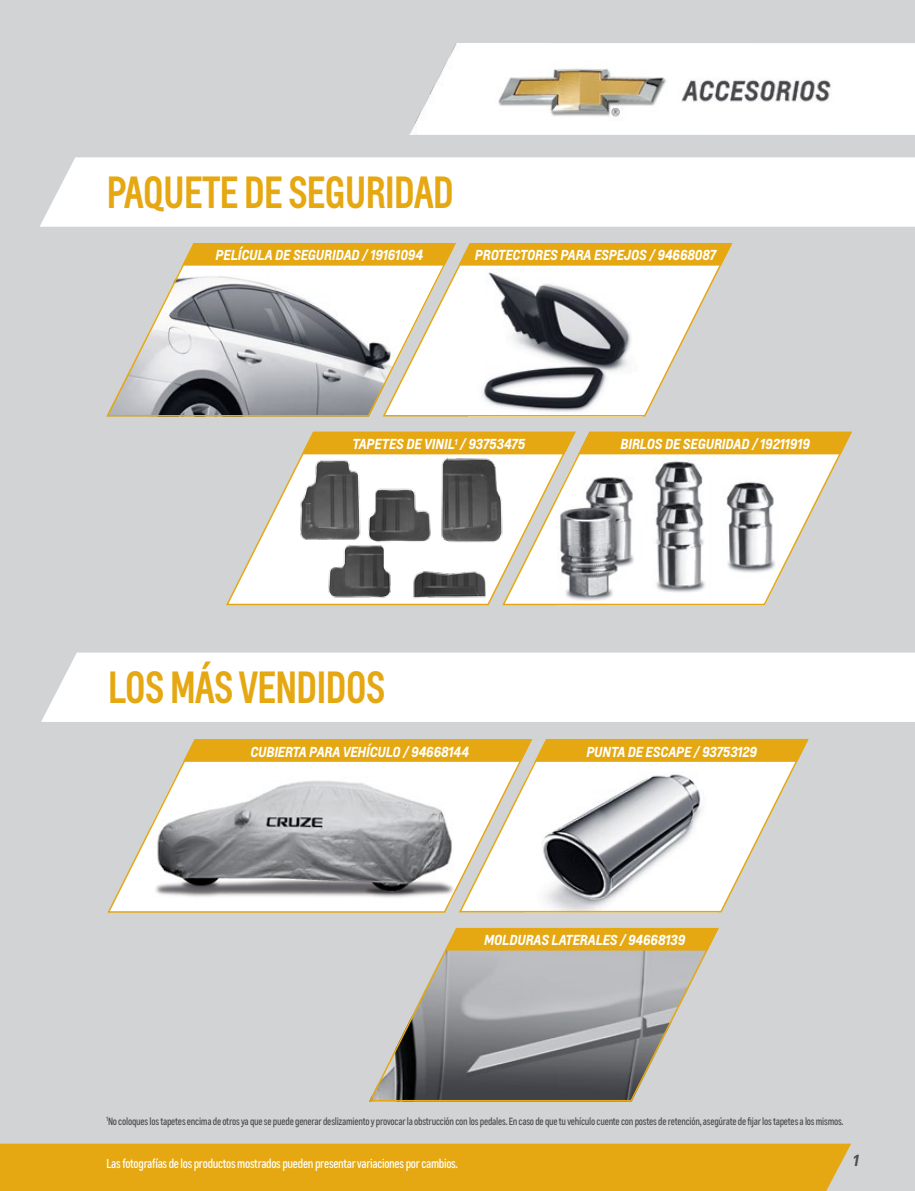
<style>
.page{position:relative;width:915px;height:1191px;background:#fff}
.page>*{position:absolute;margin:0;border:0;box-sizing:border-box;transform-origin:0 0}
.t1{font:600 condensed 42px "Louis";letter-spacing:-.025em;color:#e5a812}
.t2{font:italic 700 15px "Louis";color:#4d4d4f}
.t3{font:italic 700 13.5px "Louis";letter-spacing:-.025em;color:#fff}
.t4{font:condensed 12px "Louis";letter-spacing:-.025em;color:#fff}
.t5{font:condensed 9.75px "Louis";letter-spacing:-.025em;color:#4d4d4f}
</style>
<div class="page">
<div style="left:0;top:0;width:914px;height:1191px;background:#d1d3d4"></div>
<img style="left:409px;top:44px;width:505px;height:91px">
<div style="left:40px;top:157px;width:874px;height:70px;background:#fff"></div>
<div style="left:41px;top:652px;width:873px;height:70px;background:#fff"></div>
<svg style="left:106px;top:266px;width:275px;height:151px"></svg>
<svg style="left:107px;top:762px;width:350px;height:151px"></svg>
<svg style="left:381px;top:266px;width:340px;height:151px"></svg>
<svg style="left:457px;top:738px;width:352px;height:175px"></svg>
<svg style="left:369px;top:927px;width:350px;height:175px"></svg>
<svg style="left:182px;top:243px;width:550px;height:23px;background:#e4ab1d"></svg>
<svg style="left:183px;top:739px;width:625px;height:23px;background:#e4aa1b"></svg>
<div style="left:444px;top:928px;width:274px;height:22px;background:#e5a812"></div>
<div style="left:0;top:1143px;width:850px;height:48px;background:#e5a812"></div>
<svg style="left:226px;top:431px;width:275px;height:175px"></svg>
<svg style="left:501px;top:431px;width:351px;height:175px"></svg>
<div style="left:301px;top:432px;width:550px;height:22px;background:#e5a812"></div>
<h1 class="t1" style="left:106px;top:165px;width:349px">PAQUETE DE SEGURIDAD</h1>
<h3 class="t3" style="left:215px;top:246px;width:209px">PELÍCULA DE SEGURIDAD / 19161094</h3>
<h3 class="t3" style="left:474px;top:246px;width:243px">PROTECTORES PARA ESPEJOS / 94668087</h3>
<h3 class="t3" style="left:352px;top:435px;width:174px">TAPETES DE VINIL<sup>1</sup> / 93753475</h3>
<h3 class="t3" style="left:620px;top:435px;width:191px">BIRLOS DE SEGURIDAD / 19211919</h3>
<h1 class="t1" style="left:108px;top:660px;width:279px">LOS MÁS VENDIDOS</h1>
<h3 class="t3" style="left:250px;top:742px;width:220px">CUBIERTA PARA VEHÍCULO / 94668144</h3>
<h3 class="t3" style="left:585px;top:742px;width:172px">PUNTA DE ESCAPE / 93753129</h3>
<h3 class="t3" style="left:483px;top:931px;width:203px">MOLDURAS LATERALES / 94668139</h3>
<p class="t5" style="left:106px;top:1114px;width:738px"><sup>1</sup>No coloques los tapetes encima de otros ya que se puede generar deslizamiento y provocar la obstrucción con los pedales. En caso de que tu vehículo cuente con postes de retención, asegúrate de fijar los tapetes a los mismos.</p>
<p class="t4" style="left:106px;top:1155px;width:353px">Las fotografías de los productos mostrados pueden presentar variaciones por cambios.</p>
<h2 class="t2" style="left:852px;top:1150px;width:7px">1</h2>
</div>
